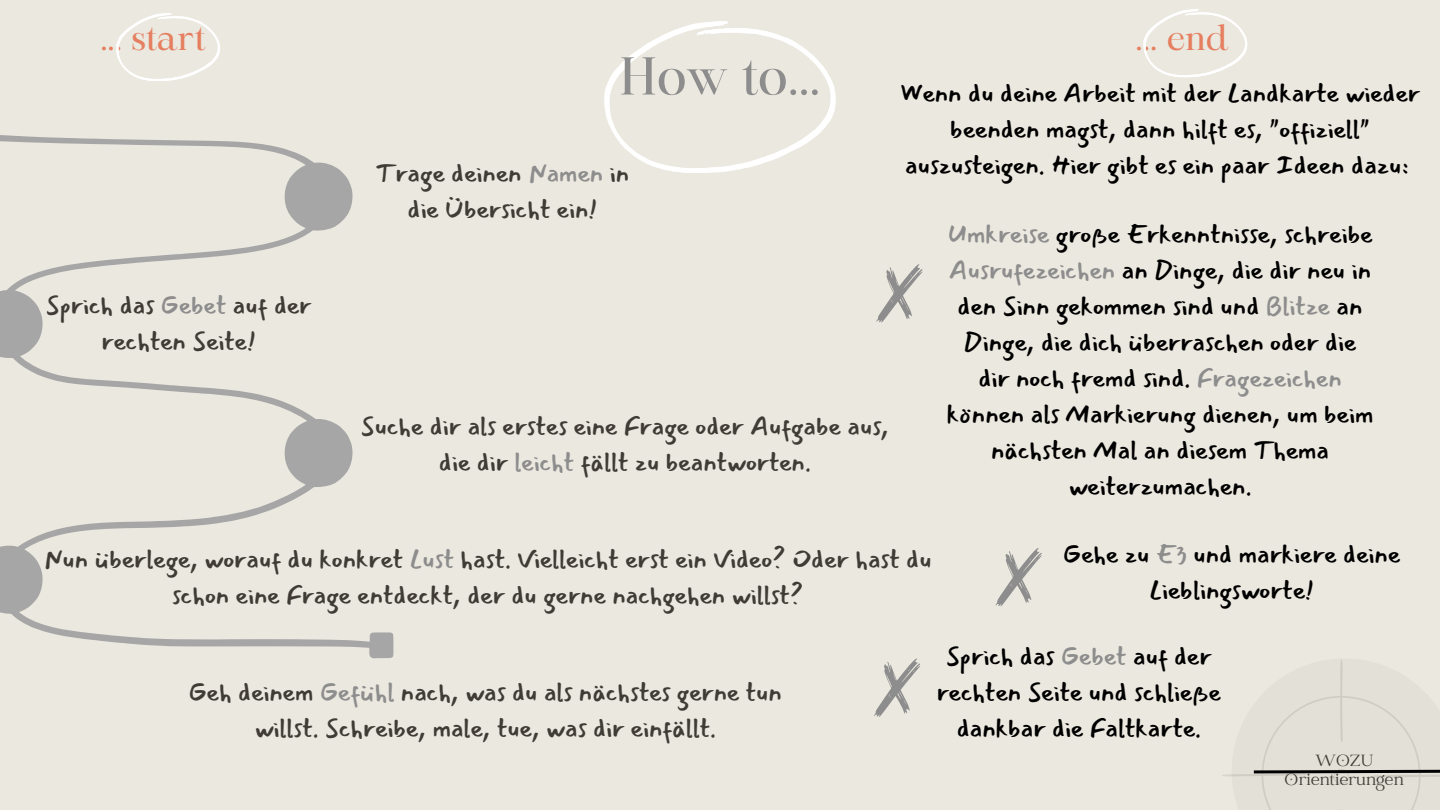
<style>
.page{position:relative;width:1440px;height:810px;background:#ebe8df}
.page>*{position:absolute;margin:0;border:0;box-sizing:border-box;transform-origin:0 0}
.t1{font:51px "Maharlika";color:#8d8d8d}
.t2{font:34px "Maharlika";color:#e57f60}
.t3{font:26px/36px "Mansalva";color:#000;text-align:center}
.t4{font:26px/36px "Mansalva";color:#403c35;text-align:center}
.t5{font:18px "Catchy Mager";color:#403c35}
.s1{color:#8d8d8d}
</style>
<div class="page">
<svg style="left:1222px;top:659px;width:218px;height:151px"></svg>
<svg style="left:0;top:135px;width:394px;height:523px"></svg>
<svg style="left:876px;top:264px;width:47px;height:59px"></svg>
<svg style="left:874px;top:658px;width:46px;height:59px"></svg>
<svg style="left:604px;top:21px;width:232px;height:152px"></svg>
<svg style="left:116px;top:13px;width:104px;height:68px"></svg>
<svg style="left:1143px;top:9px;width:104px;height:68px"></svg>
<svg style="left:995px;top:548px;width:47px;height:58px"></svg>
<p class="t2" style="left:100px;top:24px;width:106px">... start</p>
<p class="t2" style="left:1136px;top:24px;width:94px">... end</p>
<p class="t4" style="left:46px;top:287px;width:267px">Sprich das <span class="s1">Gebet</span> auf der rechten Seite!</p>
<p class="t1" style="left:620px;top:55px;width:202px">How to...</p>
<p class="t4" style="left:376px;top:155px;width:255px">Trage deinen <span class="s1">Namen</span> in die Übersicht ein!</p>
<p class="t4" style="left:361px;top:408px;width:530px">Suche dir als erstes eine Frage oder Aufgabe aus, die dir <span class="s1">leicht</span> fällt zu beantworten.</p>
<p class="t3" style="left:900px;top:75px;width:521px">Wenn du deine Arbeit mit der Landkarte wieder beenden magst, dann hilft es, "offiziell" auszusteigen. Hier gibt es ein paar Ideen dazu:</p>
<p class="t3" style="left:947px;top:216px;width:428px"><span class="s1">Umkreise</span> große Erkenntnisse, schreibe <span class="s1">Ausrufezeichen</span> an Dinge, die dir neu in den Sinn gekommen sind und <span class="s1">Blitze</span> an Dinge, die dich überraschen oder die dir noch fremd sind. <span class="s1">Fragezeichen </span>können als Markierung dienen, um beim nächsten Mal an diesem Thema weiterzumachen.</p>
<p class="t4" style="left:44px;top:541px;width:889px">Nun überlege, worauf du konkret <span class="s1">Lust</span> hast. Vielleicht erst ein Video? Oder hast du schon eine Frage entdeckt, der du gerne nachgehen willst?</p>
<p class="t3" style="left:1063px;top:536px;width:338px">Gehe zu <span class="s1">E3</span> und markiere deine<br>Lieblingsworte!</p>
<p class="t4" style="left:189px;top:674px;width:595px">Geh deinem <span class="s1">Gefühl</span> nach, was du als nächstes gerne tun willst. Schreibe, male, tue, was dir einfällt.</p>
<p class="t3" style="left:937px;top:638px;width:286px">Sprich das <span class="s1">Gebet</span> auf der rechten Seite und schließe dankbar die Faltkarte.</p>
<p class="t5" style="left:1315px;top:752px;width:60px">WOZU</p>
<p class="t5" style="left:1285px;top:770px;width:121px">Orientierungen</p>
</div>
